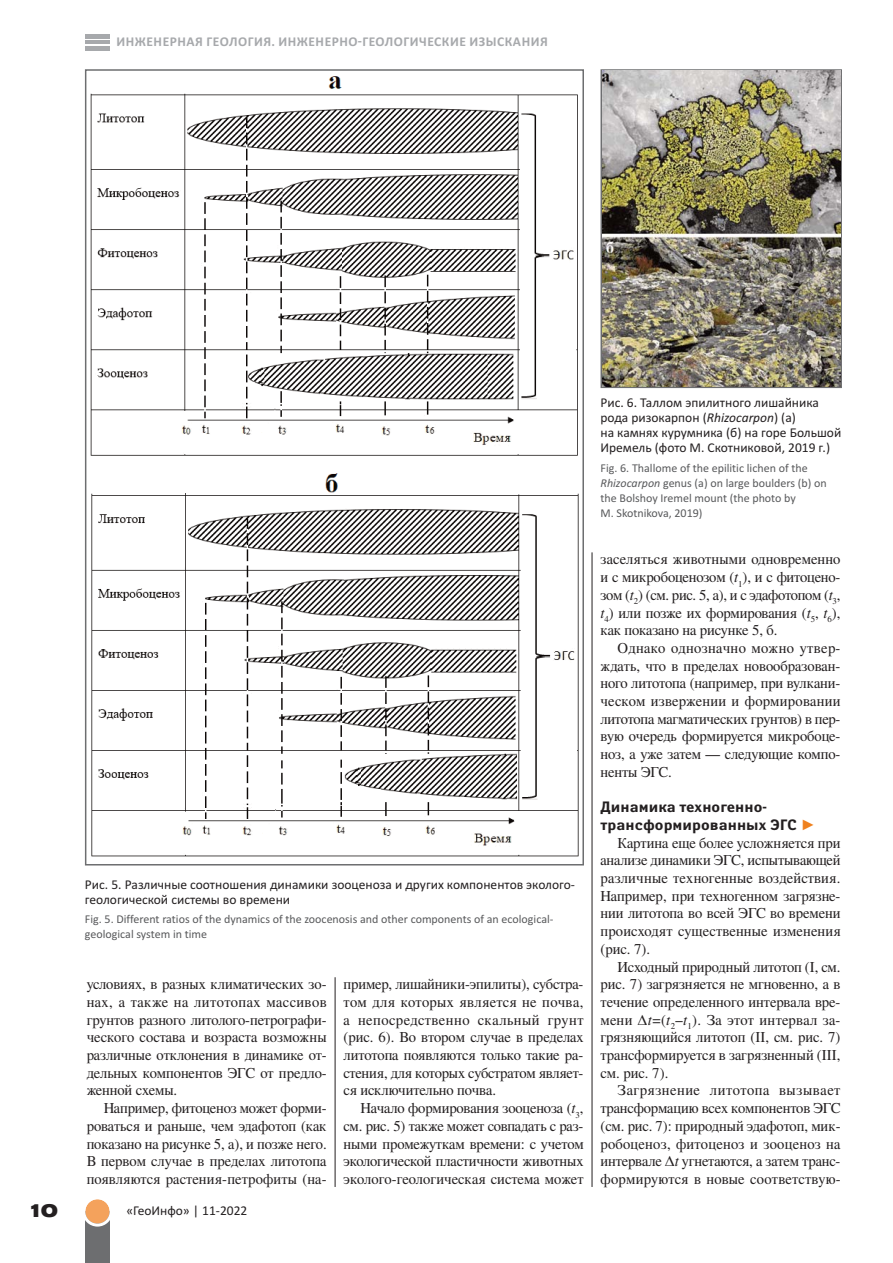
<style>
.page{position:relative;width:893px;height:1263px;background:#fff}
.page>*{position:absolute;margin:0;border:0;box-sizing:border-box;transform-origin:0 0}
.t1{font:900 18px "Helios Ext";color:#231f20}
.t2{font:15px/17.7px "Free Serif";letter-spacing:-.005em;color:#231f20;text-align:justify}
.t3{font:700 15px/17.7px "Yanus C";letter-spacing:.005em;color:#231f20}
.t4{font:13.5px/15px "Calibri";color:#231f20}
.t5{font:700 13.5px "Calibri";letter-spacing:.04em;color:#a7a9ac}
.t6{font:12px/15px "Calibri";color:#58595b}
.s1{font-style:italic}
.s2{font-family:"Arial";font-weight:400;color:#ef811e}
</style>
<div class="page">
<hr style="left:85px;top:34px;width:25px;height:4px;background:#a7a9ac">
<hr style="left:85px;top:40px;width:25px;height:4px;background:#a7a9ac">
<hr style="left:85px;top:47px;width:25px;height:4px;background:#a7a9ac">
<div style="left:85px;top:1211px;width:25px;height:52px;background:#6d6e70"></div>
<svg style="left:85px;top:1199px;width:25px;height:27px"></svg>
<hr style="left:335px;top:977px;width:1px;height:210px;background:#231f20">
<hr style="left:592px;top:552px;width:1px;height:635px;background:#231f20">
<img style="left:90px;top:76px;width:489px;height:781px">
<div style="left:600px;top:69px;width:242px;height:319px;border:2px solid #6d6e70"></div>
<img style="left:602px;top:71px;width:238px;height:316px">
<p class="t5" style="left:116px;top:37px;width:433px">ИНЖЕНЕРНАЯ ГЕОЛОГИЯ. ИНЖЕНЕРНО-ГЕОЛОГИЧЕСКИЕ ИЗЫСКАНИЯ</p>
<p class="t4" style="left:85px;top:878px;width:492px">Рис. 5. Различные соотношения динамики зооценоза и других компонентов эколого&shy;геологической системы во времени</p>
<p class="t6" style="left:85px;top:912px;width:470px">Fig. 5. Different ratios of the dynamics of the zoocenosis and other components of an ecological&shy;geological system in time</p>
<p class="t2" style="left:87px;top:977px;width:241px">условиях, в разных климатических зо&shy;нах, а также на литотопах массивов грунтов разного литолого-петрографи&shy;ческого состава и возраста возможны различные отклонения в динамике от&shy;дельных компонентов ЕГС от предло&shy;женнои схемы.</p>
<p class="t2" style="left:87px;top:1101px;width:241px;text-indent:17px">Например, фитоценоз может форми&shy;роваться и раньше, чем едафотоп (как показано на рисунке 5, а), и позже него.<br>В первом случае в пределах литотопа появляются растения-петрофиты (на-</p>
<p class="t1" style="left:29px;top:1204px;width:31px">10</p>
<p class="t4" style="left:126px;top:1204px;width:123px">«ГеоИнфо» | 11-2022</p>
<p class="t2" style="left:344px;top:977px;width:242px">пример, лишаиники-епилиты), субстра&shy;том для которых является не почва, а непосредственно скальныи грунт (рис. 6). Во втором случае в пределах литотопа появляются только такие ра&shy;стения, для которых субстратом являет&shy;ся исключительно почва.</p>
<p class="t2" style="left:344px;top:1101px;width:242px;text-indent:17px">Начало формирования зооценоза (<span class="s1">t</span><sub>3</sub>, см. рис. 5) также может совпадать с раз&shy;ными промежуткам времени: с учетом екологическои пластичности животных еколого-геологическая система может</p>
<p class="t4" style="left:600px;top:396px;width:242px">Рис. 6. Таллом эпилитного лишайника рода ризокарпон (<span class="s1">Rhizocarpon</span>) (а)<br>на камнях курумника (б) на горе Большой Иремель (фото М. Скотниковой, 2019 г.)</p>
<p class="t6" style="left:600px;top:461px;width:228px">Fig. 6. Thallome of the epilitic lichen of the <span class="s1">Rhizocarpon</span> genus (a) on large boulders (b) on the Bolshoy Iremel mount (the photo by<br>M. Skotnikova, 2019)</p>
<p class="t2" style="left:600px;top:552px;width:241px">заселяться животными одновременно и с микробоценозом (<span class="s1">t</span><sub>1</sub>), и с фитоцено&shy;зом (<span class="s1">t</span><sub>2</sub>) (см. рис. 5, а), и с едафотопом (<span class="s1">t</span><sub>3</sub>, <span class="s1">t</span><sub>4</sub>) или позже их формирования (<span class="s1">t</span><sub>5</sub>, <span class="s1">t</span><sub>6</sub>), как показано на рисунке 5, б.</p>
<p class="t2" style="left:600px;top:640px;width:241px;text-indent:17px">Однако однозначно можно утвер&shy;ждать, что в пределах новообразован&shy;ного литотопа (например, при вулкани&shy;ческом извержении и формировании литотопа магматических грунтов) в пер&shy;вую очередь формируется микробоце&shy;ноз, а уже затем — следующие компо&shy;ненты ЕГС.</p>
<p class="t3" style="left:600px;top:799px;width:216px">Динамика техногенно&shy;трансформированных ЭГС <span class="s2">►</span></p>
<p class="t2" style="left:600px;top:835px;width:242px;text-indent:17px">Картина еще более усложняется при анализе динамики ЕГС, испытывающеи различные техногенные воздеиствия.<br>Например, при техногенном загрязне&shy;нии литотопа во всеи ЕГС во времени происходят существенные изменения (рис. 7).</p>
<p class="t2" style="left:600px;top:959px;width:241px;text-indent:17px">Исходныи природныи литотоп (I, см. рис. 7) загрязняется не мгновенно, а в течение определенного интервала вре&shy;мени Δ<span class="s1">t</span>=(<span class="s1">t</span><sub>2</sub>–<span class="s1">t</span><sub>1</sub>). За етот интервал за&shy;грязняющиися литотоп (II, см. рис. 7) трансформируется в загрязненныи (III, см. рис. 7).</p>
<p class="t2" style="left:600px;top:1083px;width:241px;text-indent:17px">Загрязнение литотопа вызывает трансформацию всех компонентов ЕГС (см. рис. 7): природныи едафотоп, мик&shy;робоценоз, фитоценоз и зооценоз на интервале Δ<span class="s1">t</span> угнетаются, а затем транс&shy;формируются в новые соответствую-</p>
</div>
